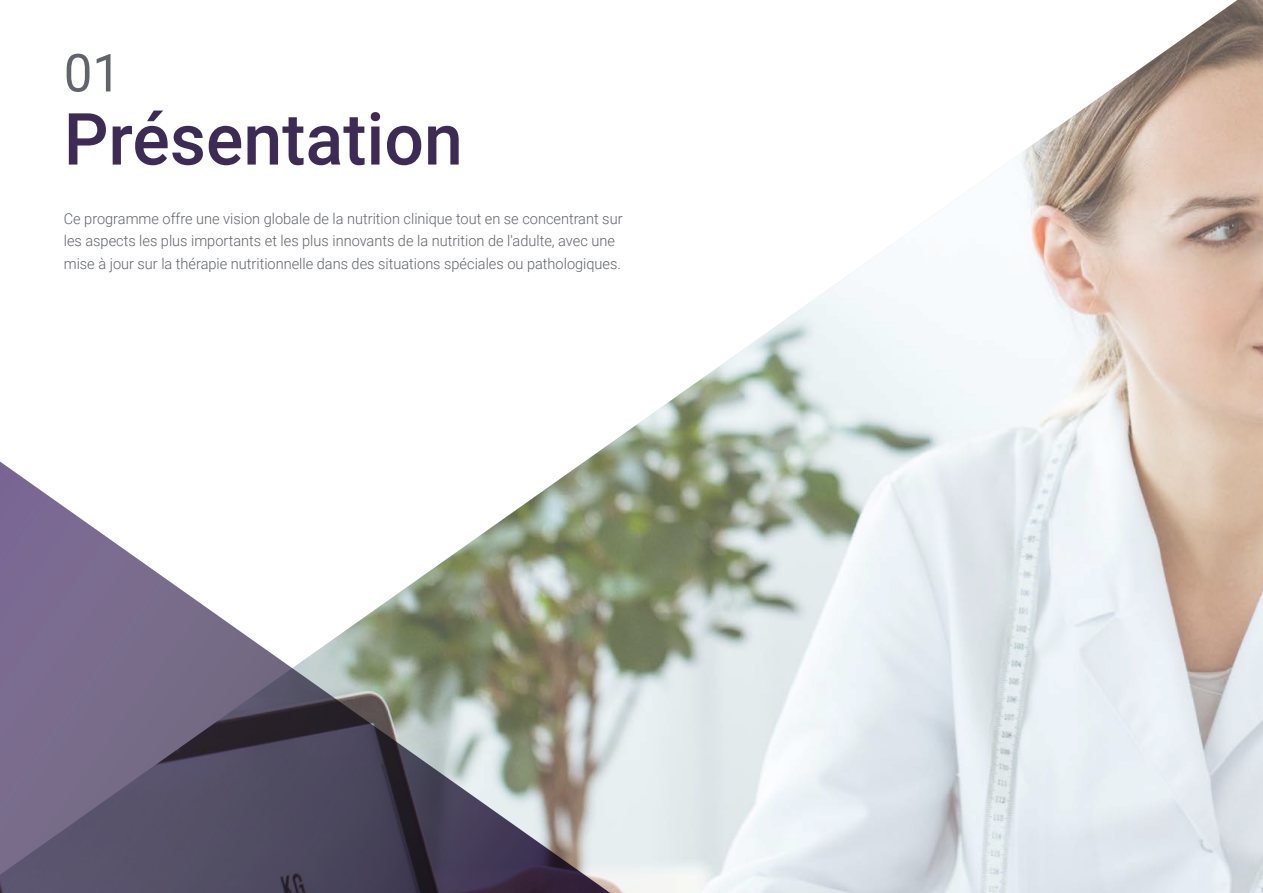
<style>
.page{position:relative;width:1263px;height:893px;background:#fff}
.page>*{position:absolute;margin:0;border:0;box-sizing:border-box;transform-origin:0 0}
.t1{font:500 72px "Roboto";color:#3d2b56}
.t2{font:52.5px "Roboto";color:#61646a}
.t3{font:300 15px/22.5px "Roboto";color:#61646a}
</style>
<div class="page">
<img style="left:607px;top:0;width:656px;height:893px">
<svg style="left:0;top:446px;width:640px;height:447px"></svg>
<h2 class="t2" style="left:64px;top:36px;width:59px">01</h2>
<h1 class="t1" style="left:64px;top:89px;width:401px">Présentation</h1>
<p class="t3" style="left:64px;top:207px;width:560px">Ce programme offre une vision globale de la nutrition clinique tout en se concentrant sur les aspects les plus importants et les plus innovants de la nutrition de l'adulte, avec une mise à jour sur la thérapie nutritionnelle dans des situations spéciales ou pathologiques.</p>
</div>
